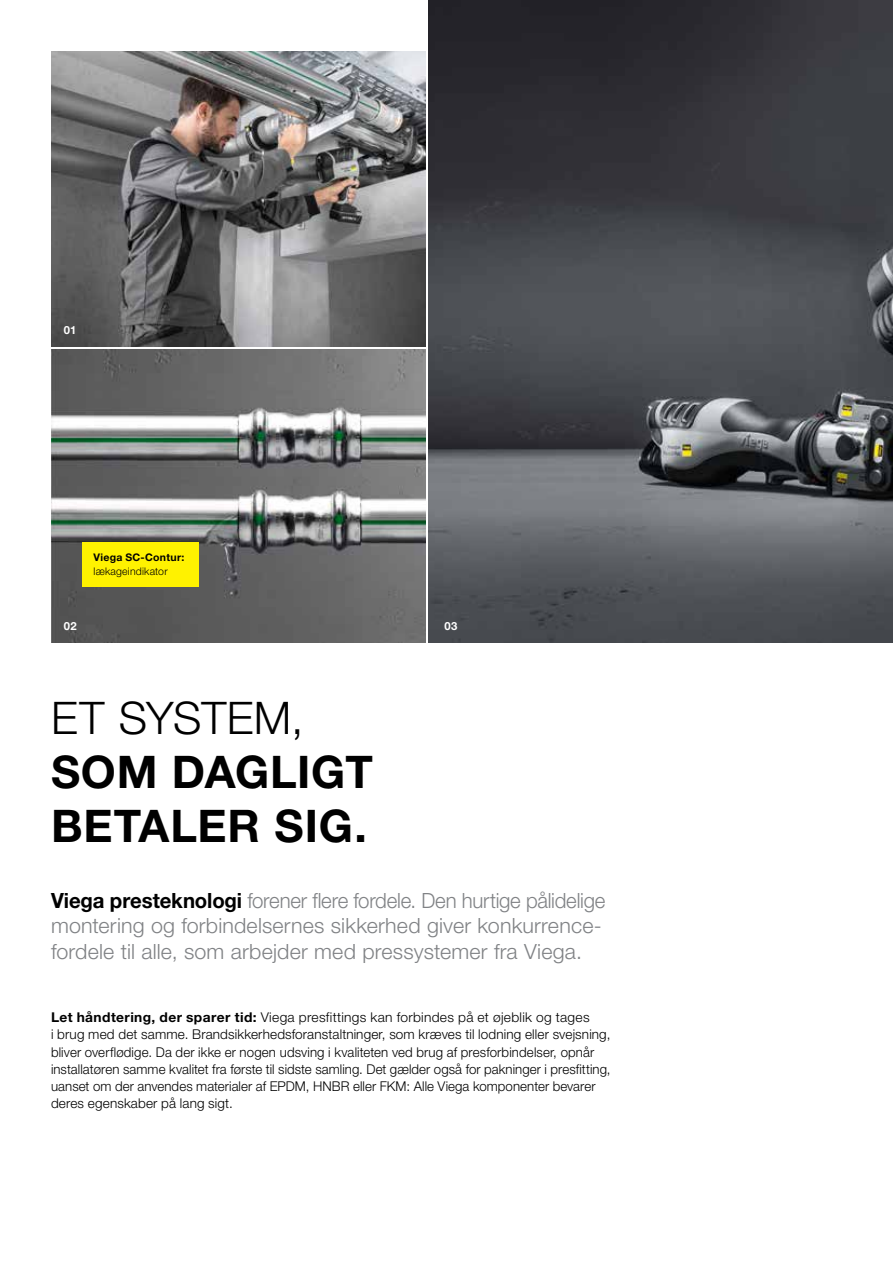
<style>
.page{position:relative;width:893px;height:1263px;background:#fff}
.page>*{position:absolute;margin:0;border:0;box-sizing:border-box;transform-origin:0 0}
.t1{font:45px/54px "M Ying Hei PR Cfor Viega W7";letter-spacing:.015em;color:#000}
.t2{font:45px "M Ying Hei PR Cfor Viega W3";color:#000}
.t3{font:21px/25.2px "M Ying Hei PR Cfor Viega W3";letter-spacing:.005em;color:#808285}
.t4{font:13.5px/17.2px "M Ying Hei PR Cfor Viega W3";letter-spacing:.01em;color:#000}
.t5{font:11.25px "M Ying Hei PR Cfor Viega W7";color:#fff}
.t6{font:10.5px "M Ying Hei PR Cfor Viega W7";letter-spacing:.025em;color:#000}
.t7{font:10.5px "M Ying Hei PR Cfor Viega W3";letter-spacing:.02em;color:#000}
.s1{font-family:"M Ying Hei PR Cfor Viega W7";color:#000}
.s2{font-family:"M Ying Hei PR Cfor Viega W7"}
</style>
<div class="page">
<img style="left:51px;top:51px;width:374px;height:295px">
<img style="left:51px;top:349px;width:374px;height:294px">
<img style="left:428px;top:0;width:465px;height:643px">
<div style="left:82px;top:542px;width:117px;height:45px;background:#fff200"></div>
<p class="t5" style="left:64px;top:323px;width:14px">01</p>
<p class="t6" style="left:94px;top:551px;width:92px">Viega SC-Contur:</p>
<p class="t7" style="left:94px;top:565px;width:76px">lækageindikator</p>
<p class="t5" style="left:64px;top:619px;width:14px">02</p>
<p class="t5" style="left:444px;top:619px;width:14px">03</p>
<h1 class="t2" style="left:51px;top:691px;width:254px">ET SYSTEM,</h1>
<h1 class="t1" style="left:51px;top:745px;width:323px">SOM DAGLIGT<br>BETALER SIG.</h1>
<h2 class="t3" style="left:51px;top:888px;width:556px"><span class="s1">Viega presteknologi</span> forener flere fordele. Den hurtige pålidelige montering og forbindelsernes sikkerhed giver konkurrence&shy;fordele til alle, som arbejder med pressystemer fra Viega.</h2>
<p class="t4" style="left:51px;top:1009px;width:561px"><span class="s2">Let håndtering, der sparer tid:</span> Viega presfittings kan forbindes på et øjeblik og tages<br>i brug med det samme. Brandsikkerhedsforanstaltninger, som kræves til lodning eller svejsning, bliver overflødige. Da der ikke er nogen udsving i kvaliteten ved brug af presforbindelser, opnår installatøren samme kvalitet fra første til sidste samling. Det gælder også for pakninger i presfitting, uanset om der anvendes materialer af EPDM, HNBR eller FKM: Alle Viega komponenter bevarer deres egenskaber på lang sigt.</p>
</div>
